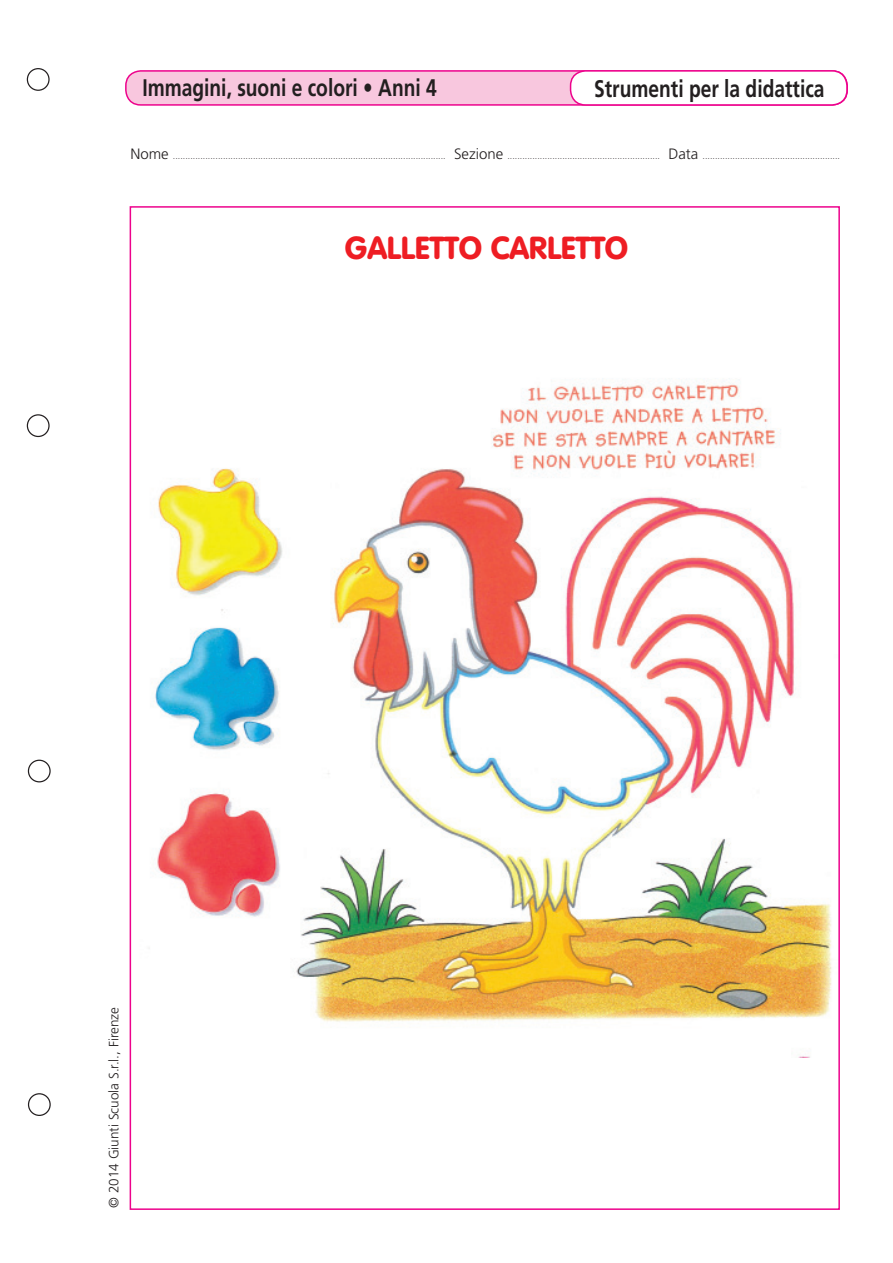
<style>
.page{position:relative;width:893px;height:1263px;background:#fff}
.page>*{position:absolute;margin:0;border:0;box-sizing:border-box;transform-origin:0 0}
.t1{font:900 31.35px "VAG Rounded Std";color:#ee1d23}
.t2{font:700 24px "Frutiger LT Std";color:#231f20;scale:.8 1}
.t3{font:300 13.5px "Frutiger LT Std";color:#231f20}
.t4{font:300 9px "Frutiger LT Std";color:#231f20}
.s1{font-size:15px}
</style>
<div class="page">
<div style="left:28px;top:1093px;width:23px;height:23px;border:1px solid #231f20;border-radius:50%"></div>
<div style="left:28px;top:760px;width:23px;height:22px;border:1px solid #231f20;border-radius:50%"></div>
<div style="left:27px;top:414px;width:23px;height:23px;border:1px solid #231f20;border-radius:50%"></div>
<div style="left:27px;top:68px;width:23px;height:23px;border:1px solid #231f20;border-radius:50%"></div>
<div style="left:126px;top:71px;width:721px;height:34px;background:#f8c7de;border-radius:15px"></div>
<div style="left:125px;top:70px;width:723px;height:36px;border:2px solid #ed028c;border-radius:15px"></div>
<div style="left:571px;top:71px;width:276px;height:34px;background:#fff;border-radius:15px"></div>
<div style="left:570px;top:70px;width:278px;height:36px;border:2px solid #ed028c;border-radius:15px"></div>
<img style="left:149px;top:378px;width:683px;height:680px">
<p class="t2" style="left:142px;top:74px;width:370px">Immagini, suoni e colori • Anni 4</p>
<h2 class="t2" style="left:594px;top:75px;width:290px">Strumenti per la didattica</h2>
<p class="t4" style="left:130px;top:151px;width:711px"><span class="s1">Nome</span> ............................................................................................................. <span class="s1">Sezione</span> ............................................................. <span class="s1">Data</span> .......................................................</p>
<p class="t1" style="left:345px;top:229px;width:285px">GALLETTO CARLETTO</p>
<h3 class="t3" style="left:106px;top:1208px;width:202px;rotate:-90deg">© 2014 Giunti Scuola S.r.l., Firenze</h3>
</div>
